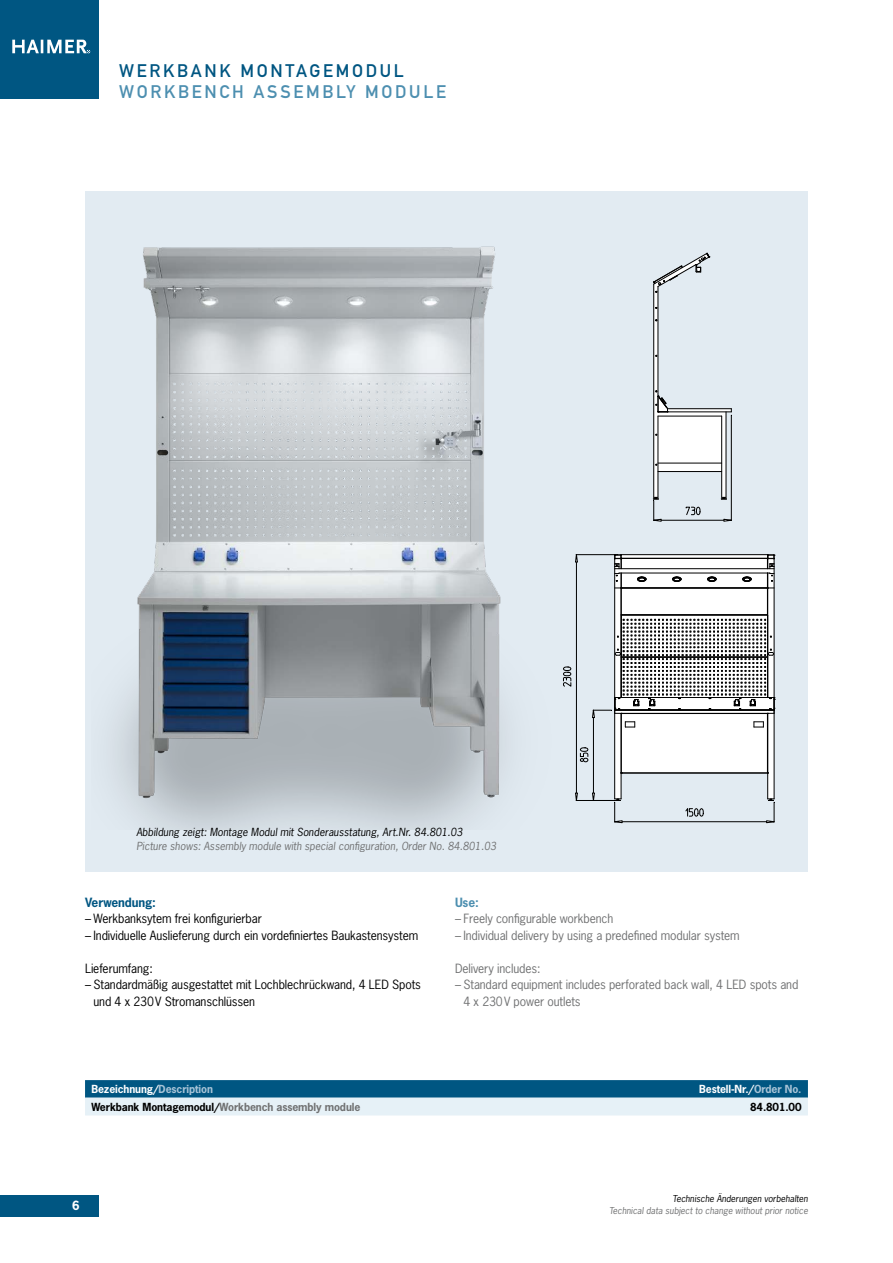
<style>
.page{position:relative;width:893px;height:1263px;background:#fff}
.page>*{position:absolute;margin:0;border:0;box-sizing:border-box;transform-origin:0 0}
.t1{font:18px "DIN Mittelschrift";letter-spacing:.15em;color:#4d8fb0}
.t2{font:18px "DIN Mittelschrift";letter-spacing:.15em;color:#005682}
.t3{font:12px/16.5px "News Gothic";letter-spacing:-.01em;color:#000}
.t4{font:12px/16.5px "News Gothic";letter-spacing:-.01em;color:#707172}
.t5{font:700 12px "News Gothic";letter-spacing:-.01em;color:#005682}
.t6{font:700 12px "News Gothic";color:#4d8fb0}
.t7{font:700 12px "News Gothic";color:#fff}
.t8{font:italic 10.5px "News Gothic";color:#707172}
.t9{font:italic 10.5px "News Gothic";color:#000}
.t10{font:700 10.5px "News Gothic";letter-spacing:-.01em;color:#707172}
.t11{font:700 10.5px "News Gothic";letter-spacing:-.01em;color:#fff}
.t12{font:700 10.5px "News Gothic";letter-spacing:-.01em;color:#000}
.t13{font:italic 9px "News Gothic";color:#707172}
.t14{font:italic 9px "News Gothic";color:#000}
.s1{color:#a8c4d7}
.s2{color:#000}
</style>
<div class="page">
<div style="left:85px;top:191px;width:723px;height:681px;background:#e2ebf2"></div>
<div style="left:0;top:0;width:99px;height:99px;background:#005682"></div>
<svg style="left:12px;top:40px;width:78px;height:13px"></svg>
<div style="left:0;top:1195px;width:99px;height:21px;background:#005682"></div>
<img style="left:112px;top:246px;width:395px;height:583px">
<svg style="left:653px;top:253px;width:79px;height:268px"></svg>
<svg style="left:563px;top:554px;width:212px;height:269px"></svg>
<div style="left:85px;top:1080px;width:723px;height:18px;background:#005682"></div>
<div style="left:85px;top:1097px;width:723px;height:18px;background:#e6f1f7"></div>
<h1 class="t2" style="left:119px;top:60px;width:286px">WERKBANK MONTAGEMODUL</h1>
<h1 class="t1" style="left:119px;top:81px;width:328px">WORKBENCH ASSEMBLY MODULE</h1>
<p class="t9" style="left:136px;top:825px;width:328px">Abbildung zeigt: Montage Modul mit Sonderausstatung, Art.Nr. 84.801.03</p>
<p class="t8" style="left:136px;top:839px;width:361px">Picture shows: Assembly module with special configuration, Order No. 84.801.03</p>
<p class="t5" style="left:85px;top:894px;width:72px">Verwendung:</p>
<p class="t3" style="left:85px;top:910px;width:178px">– Werkbanksytem frei konfigurierbar</p>
<p class="t3" style="left:85px;top:927px;width:335px">– Individuelle Auslieferung durch ein vordefiniertes Baukastensystem</p>
<p class="t3" style="left:85px;top:960px;width:69px">Lieferumfang:</p>
<p class="t3" style="left:94px;top:976px;width:329px;text-indent:-9px">– Standardmäßig ausgestattet mit Lochblechrückwand, 4 LED Spots und 4 x 230V Stromanschlüssen</p>
<p class="t6" style="left:455px;top:894px;width:25px">Use:</p>
<p class="t4" style="left:455px;top:910px;width:160px">– Freely configurable workbench</p>
<p class="t4" style="left:455px;top:927px;width:286px">– Individual delivery by using a predefined modular system</p>
<p class="t4" style="left:455px;top:960px;width:87px">Delivery includes:</p>
<p class="t4" style="left:463px;top:976px;width:336px;text-indent:-9px">– Standard equipment includes perforated back wall, 4 LED spots and<br>4 x 230V power outlets</p>
<p class="t11" style="left:91px;top:1082px;width:123px">Bezeichnung/<span class="s1">Description</span></p>
<p class="t11" style="left:699px;top:1082px;width:104px">Bestell-Nr./<span class="s1">Order No.</span></p>
<p class="t10" style="left:91px;top:1100px;width:270px"><span class="s2">Werkbank Montagemodul/</span>Workbench assembly module</p>
<p class="t12" style="left:750px;top:1100px;width:53px">84.801.00</p>
<p class="t7" style="left:72px;top:1198px;width:9px">6</p>
<p class="t14" style="left:672px;top:1193px;width:137px">Technische Änderungen vorbehalten</p>
<p class="t13" style="left:609px;top:1205px;width:200px">Technical data subject to change without prior notice</p>
</div>
